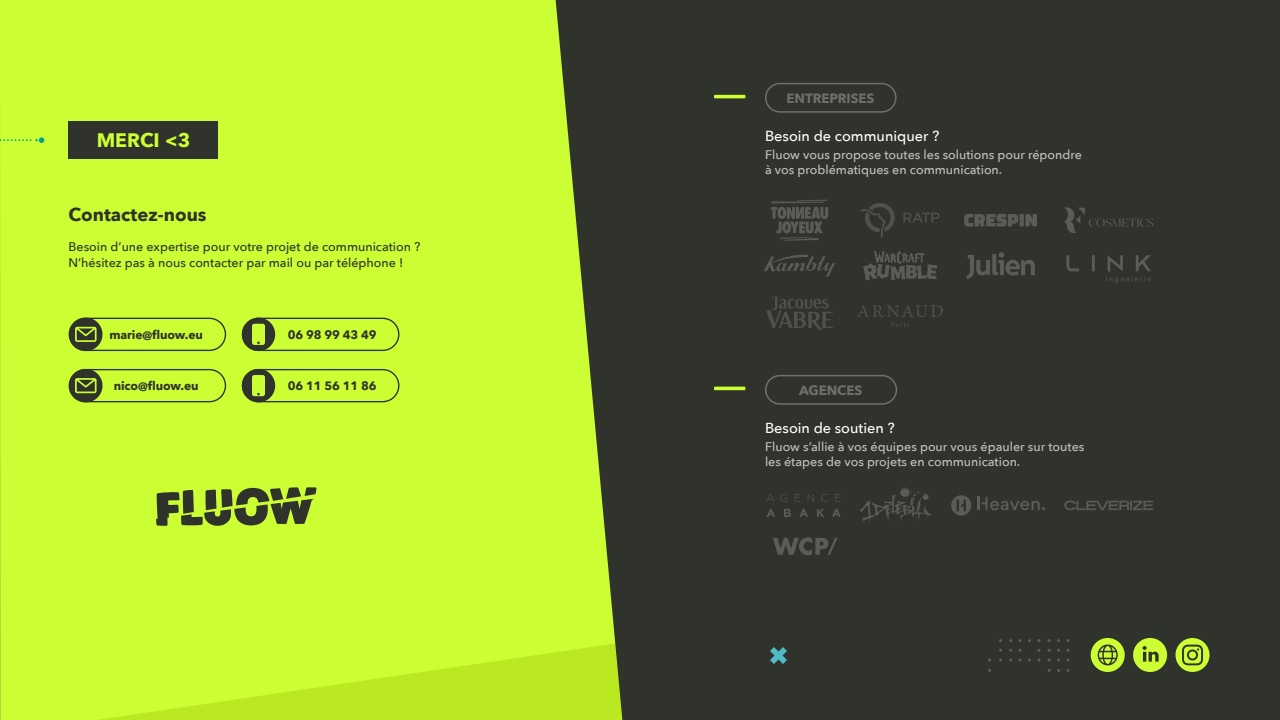
<style>
.page{position:relative;width:1280px;height:720px;background:#30332b}
.page>*{position:absolute;margin:0;border:0;box-sizing:border-box;transform-origin:0 0}
.t1{font:700 19.5px "Avenir Next";color:#cf3}
.t2{font:700 18.4px "Avenir Next";color:#30332b}
.t3{font:500 14.5px "Avenir Next";color:#fff}
.t4{font:700 13.4px "Avenir Next";letter-spacing:-.01em;color:#6e706b}
.t5{font:500 12.55px/15.1px "Avenir Next";color:#c1c2c0}
.t6{font:500 12.55px/15.1px "Avenir Next";color:#30332b}
.t7{font:700 12.15px "Avenir Next";letter-spacing:-.01em;color:#30332b}
</style>
<div class="page">
<div style="left:0;top:0;width:616px;height:644px;background:#cf3"></div>
<div style="left:68px;top:122px;width:150px;height:37px;background:#30332b"></div>
<svg style="left:0;top:137px;width:44px;height:6px"></svg>
<svg style="left:0;top:644px;width:623px;height:76px;background:#c3f42b"></svg>
<svg style="left:69px;top:317px;width:34px;height:34px"></svg>
<svg style="left:69px;top:369px;width:34px;height:33px"></svg>
<div style="left:242px;top:318px;width:157px;height:33px;border:1px solid #30332b;border-radius:16px"></div>
<svg style="left:242px;top:318px;width:35px;height:33px"></svg>
<div style="left:69px;top:318px;width:157px;height:33px;border:1px solid #30332b;border-radius:16px"></div>
<div style="left:242px;top:369px;width:157px;height:33px;border:1px solid #30332b;border-radius:16px"></div>
<svg style="left:242px;top:369px;width:35px;height:34px"></svg>
<div style="left:69px;top:369px;width:157px;height:33px;border:1px solid #30332b;border-radius:16px"></div>
<svg style="left:156px;top:487px;width:161px;height:39px"></svg>
<svg style="left:988px;top:639px;width:82px;height:33px"></svg>
<svg style="left:1175px;top:638px;width:35px;height:34px"></svg>
<div style="left:1091px;top:638px;width:34px;height:34px;background:#cf3;border-radius:50%"></div>
<svg style="left:1098px;top:644px;width:20px;height:21px"></svg>
<div style="left:1133px;top:638px;width:34px;height:34px;background:#cf3;border-radius:50%"></div>
<svg style="left:1143px;top:646px;width:16px;height:16px"></svg>
<svg style="left:770px;top:647px;width:17px;height:17px"></svg>
<div style="left:765px;top:375px;width:132px;height:30px;border:2px solid #6e706b;border-radius:14px"></div>
<hr style="left:714px;top:387px;width:31px;height:3px;background:#cf3">
<svg style="left:766px;top:494px;width:75px;height:23px"></svg>
<svg style="left:773px;top:537px;width:64px;height:18px"></svg>
<svg style="left:1064px;top:500px;width:89px;height:10px"></svg>
<svg style="left:860px;top:487px;width:72px;height:35px"></svg>
<svg style="left:951px;top:495px;width:94px;height:21px"></svg>
<div style="left:765px;top:83px;width:132px;height:30px;border:2px solid #6e706b;border-radius:14px"></div>
<hr style="left:714px;top:95px;width:31px;height:3px;background:#cf3">
<svg style="left:964px;top:214px;width:73px;height:13px"></svg>
<svg style="left:1064px;top:207px;width:90px;height:26px"></svg>
<svg style="left:771px;top:200px;width:57px;height:41px"></svg>
<svg style="left:764px;top:254px;width:71px;height:23px"></svg>
<svg style="left:1067px;top:255px;width:84px;height:28px"></svg>
<svg style="left:863px;top:251px;width:74px;height:29px"></svg>
<svg style="left:966px;top:252px;width:69px;height:27px"></svg>
<svg style="left:861px;top:203px;width:78px;height:34px"></svg>
<svg style="left:766px;top:296px;width:67px;height:35px"></svg>
<svg style="left:857px;top:305px;width:86px;height:22px"></svg>
<h1 class="t1" style="left:97px;top:123px;width:95px">MERCI &lt;3</h1>
<h2 class="t2" style="left:68px;top:199px;width:140px">Contactez-nous</h2>
<p class="t6" style="left:68px;top:239px;width:354px">Besoin d’une expertise pour votre projet de communication ?<br>N’hésitez pas à nous contacter par mail ou par téléphone !</p>
<p class="t7" style="left:109px;top:324px;width:95px">marie@fluow.eu</p>
<p class="t7" style="left:288px;top:324px;width:90px">06 98 99 43 49</p>
<p class="t4" style="left:787px;top:87px;width:89px">ENTREPRISES</p>
<p class="t3" style="left:765px;top:124px;width:176px">Besoin de communiquer ?</p>
<p class="t5" style="left:765px;top:147px;width:318px">Fluow vous propose toutes les solutions pour répondre à vos problématiques en communication.</p>
<p class="t7" style="left:114px;top:376px;width:86px">nico@fluow.eu</p>
<p class="t7" style="left:288px;top:376px;width:90px">06 11 56 11 86</p>
<p class="t4" style="left:799px;top:379px;width:65px">AGENCES</p>
<p class="t3" style="left:765px;top:416px;width:131px">Besoin de soutien ?</p>
<p class="t5" style="left:765px;top:439px;width:321px">Fluow s’allie à vos équipes pour vous épauler sur toutes les étapes de vos projets en communication.</p>
</div>
